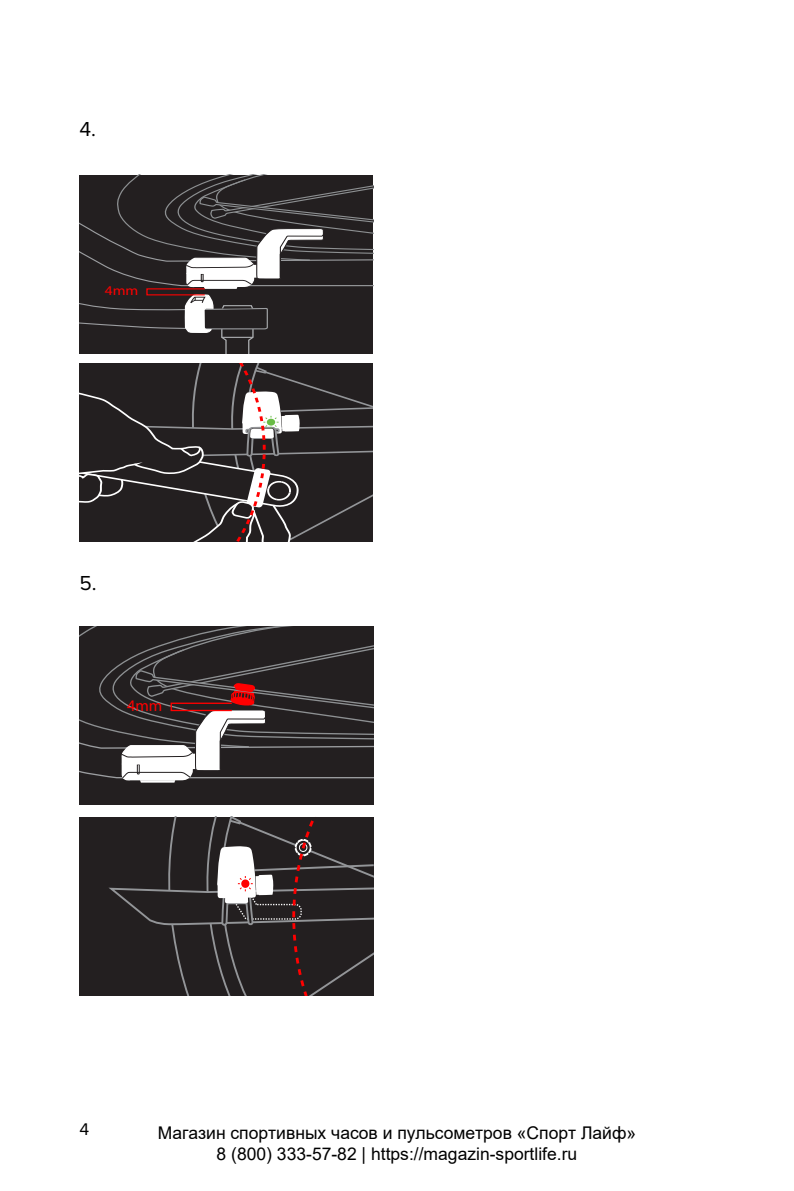
<style>
.page{position:relative;width:794px;height:1191px;background:#fff}
.page>*{position:absolute;margin:0;border:0;box-sizing:border-box;transform-origin:0 0}
.t1{font:21px "Proxima Nova";color:#000}
.t2{font:17.5px/21px "Arial";color:#000;text-align:center}
.t3{font:17.5px "Proxima Nova";color:#000}
.t4{font:16.1px "Myriad Pro";color:#f00}
.t5{font:13.3px "Myriad Pro";color:#f00;scale:1.15 1}
</style>
<div class="page">
<div style="left:79px;top:175px;width:294px;height:178px;background:#231f20"></div>
<svg style="left:79px;top:294px;width:189px;height:59px"></svg>
<svg style="left:79px;top:175px;width:294px;height:112px"></svg>
<hr style="left:186px;top:273px;width:68px;height:1px;background:#fff">
<hr style="left:204px;top:287px;width:33px;height:2px;background:#fff">
<svg style="left:79px;top:363px;width:293px;height:179px;background:#373334"></svg>
<div style="left:267px;top:419px;width:8px;height:6px;background:#69bc45;border-radius:50%"></div>
<div style="left:79px;top:781px;width:294px;height:24px;background:#231f20"></div>
<svg style="left:79px;top:626px;width:294px;height:155px;background:#413c3d"></svg>
<hr style="left:122px;top:763px;width:70px;height:1px;background:#fff">
<hr style="left:140px;top:780px;width:35px;height:2px;background:#fff">
<div style="left:171px;top:702px;width:61px;height:9px;border:1px solid #f00"></div>
<div style="left:79px;top:817px;width:294px;height:178px;background:#231f20"></div>
<svg style="left:108px;top:817px;width:265px;height:178px"></svg>
<div style="left:241px;top:879px;width:8px;height:9px;background:#f00;border-radius:50%"></div>
<p class="t1" style="left:79px;top:113px;width:18px">4.</p>
<p class="t5" style="left:105px;top:282px;width:31px">4mm</p>
<p class="t1" style="left:79px;top:567px;width:19px">5.</p>
<p class="t4" style="left:127px;top:695px;width:37px">4mm</p>
<p class="t3" style="left:79px;top:1116px;width:11px">4</p>
<p class="t2" style="left:158px;top:1122px;width:480px">Магазин спортивных часов и пульсометров «Спорт Лайф»<br>8 (800) 333-57-82 | https://magazin-sportlife.ru</p>
</div>
